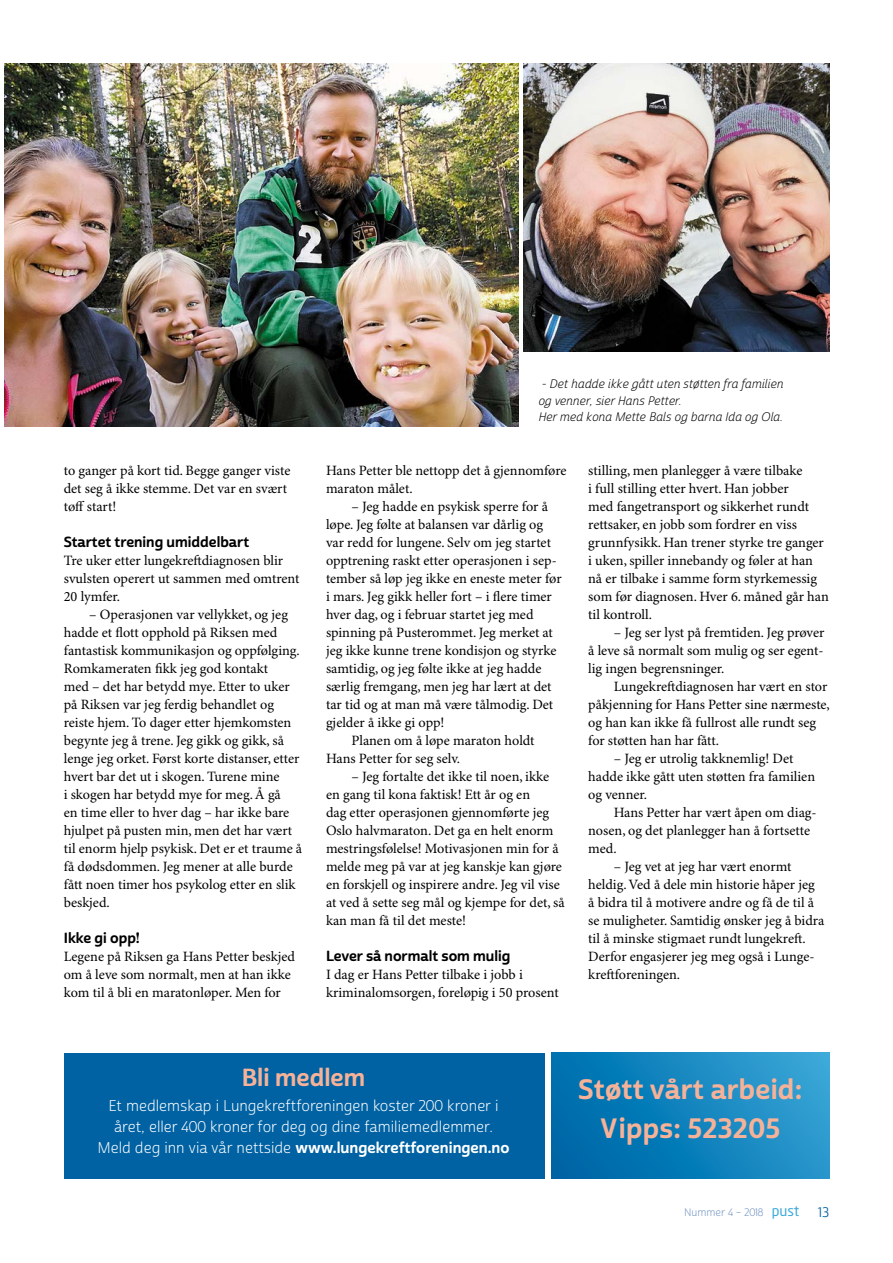
<style>
.page{position:relative;width:893px;height:1263px;background:#fff}
.page>*{position:absolute;margin:0;border:0;box-sizing:border-box;transform-origin:0 0}
.t1{font:27.15px/39px "Cabrito Sans Nor Bol";letter-spacing:.01em;color:#f6b298;text-align:center}
.t2{font:24px "Cabrito Sans Nor Bol";color:#f6b298}
.t3{font:15px/21px "Cabrito Sans Nor Boo";color:#fff;text-align:center}
.t4{font:15px "Cabrito Sans Nor Bol";color:#fff}
.t5{font:14.25px/18px "Minion Pro";color:#000}
.t6{font:14.25px "Cabrito Sans Nor Bol";color:#000}
.t7{font:13.5px "Cabrito Sans Nor Reg";color:#0062a3}
.t8{font:12px/16.5px "Cabrito Sans Nor Boo It";color:#000}
.t9{font:10.5px "Cabrito Sans Nor Boo";color:#7294c3}
.s1{font-family:"Cabrito Sans Nor Boo"}
.s2{font-family:"Neo Sans W1 G";font-size:14.25px;color:#3eabdb}
</style>
<div class="page">
<svg style="left:551px;top:1053px;width:278px;height:125px;background:#1383bd"></svg>
<div style="left:64px;top:1053px;width:480px;height:125px;background:#0062a3"></div>
<img style="left:4px;top:64px;width:515px;height:362px">
<img style="left:523px;top:64px;width:306px;height:288px">
<p class="t5" style="left:64px;top:462px;width:228px">to ganger på kort tid. Begge ganger viste det seg å ikke stemme. Det var en svært tøff start!</p>
<p class="t6" style="left:64px;top:533px;width:187px">Startet trening umiddelbart</p>
<p class="t5" style="left:64px;top:552px;width:237px">Tre uker etter lungekreftdiagnosen blir svulsten operert ut sammen med omtrent<br>20 lymfer.</p>
<p class="t5" style="left:64px;top:606px;width:240px;text-indent:26px">– Operasjonen var vellykket, og jeg hadde et flott opphold på Riksen med fantastisk kommunikasjon og oppfølging.<br>Romkameraten fikk jeg god kontakt<br>med – det har betydd mye. Etter to uker på Riksen var jeg ferdig behandlet og reiste hjem. To dager etter hjemkomsten begynte jeg å trene. Jeg gikk og gikk, så lenge jeg orket. Først korte distanser, etter hvert bar det ut i skogen. Turene mine<br>i skogen har betydd mye for meg. Å gå<br>en time eller to hver dag – har ikke bare hjulpet på pusten min, men det har vært til enorm hjelp psykisk. Det er et traume å få dødsdommen. Jeg mener at alle burde fått noen timer hos psykolog etter en slik beskjed.</p>
<p class="t6" style="left:64px;top:929px;width:78px">Ikke gi opp!</p>
<p class="t5" style="left:64px;top:948px;width:233px">Legene på Riksen ga Hans Petter beskjed om å leve som normalt, men at han ikke kom til å bli en maratonløper. Men for</p>
<p class="t8" style="left:538px;top:376px;width:246px">- Det hadde ikke gått uten støtten fra familien og venner, sier Hans Petter.<br>Her med kona Mette Bals og barna Ida og Ola.</p>
<p class="t5" style="left:326px;top:462px;width:242px">Hans Petter ble nettopp det å gjennomføre maraton målet.</p>
<p class="t5" style="left:351px;top:498px;width:198px">– Jeg hadde en psykisk sperre for å</p>
<p class="t5" style="left:326px;top:516px;width:219px">løpe. Jeg følte at balansen var dårlig og</p>
<p class="t5" style="left:326px;top:534px;width:227px">var redd for lungene. Selv om jeg startet</p>
<p class="t5" style="left:326px;top:552px;width:232px">opptrening raskt etter operasjonen i sep-</p>
<p class="t5" style="left:326px;top:570px;width:237px">tember så løp jeg ikke en eneste meter før</p>
<p class="t5" style="left:326px;top:588px;width:227px">i mars. Jeg gikk heller fort – i flere timer</p>
<p class="t5" style="left:326px;top:606px;width:209px">hver dag, og i februar startet jeg med</p>
<p class="t5" style="left:326px;top:624px;width:228px">spinning på Pusterommet. Jeg merket at</p>
<p class="t5" style="left:326px;top:642px;width:232px">jeg ikke kunne trene kondisjon og styrke</p>
<p class="t5" style="left:326px;top:660px;width:217px">samtidig, og jeg følte ikke at jeg hadde</p>
<p class="t5" style="left:326px;top:678px;width:227px">særlig fremgang, men jeg har lært at det</p>
<p class="t5" style="left:326px;top:696px;width:229px">tar tid og at man må være tålmodig. Det</p>
<p class="t5" style="left:326px;top:714px;width:120px">gjelder å ikke gi opp!</p>
<p class="t5" style="left:351px;top:732px;width:185px">Planen om å løpe maraton holdt</p>
<p class="t5" style="left:326px;top:750px;width:136px">Hans Petter for seg selv.</p>
<p class="t5" style="left:326px;top:768px;width:240px;text-indent:26px">– Jeg fortalte det ikke til noen, ikke en gang til kona faktisk! Ett år og en<br>dag etter operasjonen gjennomførte jeg Oslo halvmaraton. Det ga en helt enorm mestringsfølelse! Motivasjonen min for å melde meg på var at jeg kanskje kan gjøre en forskjell og inspirere andre. Jeg vil vise at ved å sette seg mål og kjempe for det, så kan man få til det meste!</p>
<p class="t6" style="left:326px;top:947px;width:186px">Lever så normalt som mulig</p>
<p class="t5" style="left:326px;top:966px;width:234px">I dag er Hans Petter tilbake i jobb i kriminalomsorgen, foreløpig i 50 prosent</p>
<p class="t5" style="left:588px;top:462px;width:242px">stilling, men planlegger å være tilbake<br>i full stilling etter hvert. Han jobber<br>med fangetransport og sikkerhet rundt rettsaker, en jobb som fordrer en viss grunnfysikk. Han trener styrke tre ganger i uken, spiller innebandy og føler at han nå er tilbake i samme form styrkemessig som før diagnosen. Hver 6. måned går han til kontroll.</p>
<p class="t5" style="left:588px;top:624px;width:238px;text-align:justify;text-indent:26px">– Jeg ser lyst på fremtiden. Jeg prøver å leve så normalt som mulig og ser egent&shy;lig ingen begrensninger.</p>
<p class="t5" style="left:588px;top:678px;width:243px;text-indent:26px">Lungekreftdiagnosen har vært en stor påkjenning for Hans Petter sine nærmeste, og han kan ikke få fullrost alle rundt seg for støtten han har fått.</p>
<p class="t5" style="left:588px;top:750px;width:228px;text-indent:26px">– Jeg er utrolig takknemlig! Det hadde ikke gått uten støtten fra familien og venner.</p>
<p class="t5" style="left:588px;top:804px;width:230px;text-indent:26px">Hans Petter har vært åpen om diag&shy;nosen, og det planlegger han å fortsette med.</p>
<p class="t5" style="left:588px;top:858px;width:238px;text-indent:26px">– Jeg vet at jeg har vært enormt heldig. Ved å dele min historie håper jeg å bidra til å motivere andre og få de til å se muligheter. Samtidig ønsker jeg å bidra til å minske stigmaet rundt lungekreft.<br>Derfor engasjerer jeg meg også i Lunge&shy;kreftforeningen.</p>
<h2 class="t2" style="left:242px;top:1062px;width:125px">Bli medlem</h2>
<p class="t3" style="left:109px;top:1096px;width:391px">Et medlemskap i Lungekreftforeningen koster 200 kroner i året, eller 400 kroner for deg og dine familiemedlemmer.</p>
<p class="t4" style="left:97px;top:1138px;width:413px"><span class="s1">Meld deg inn via vår nettside</span> www.lungekreftforeningen.no</p>
<h1 class="t1" style="left:578px;top:1071px;width:225px">Støtt vårt arbeid:<br>Vipps: 523205</h1>
<p class="t9" style="left:684px;top:1206px;width:117px">Nummer 4 – 2018 <span class="s2">pust</span></p>
<p class="t7" style="left:818px;top:1204px;width:13px">13</p>
</div>
